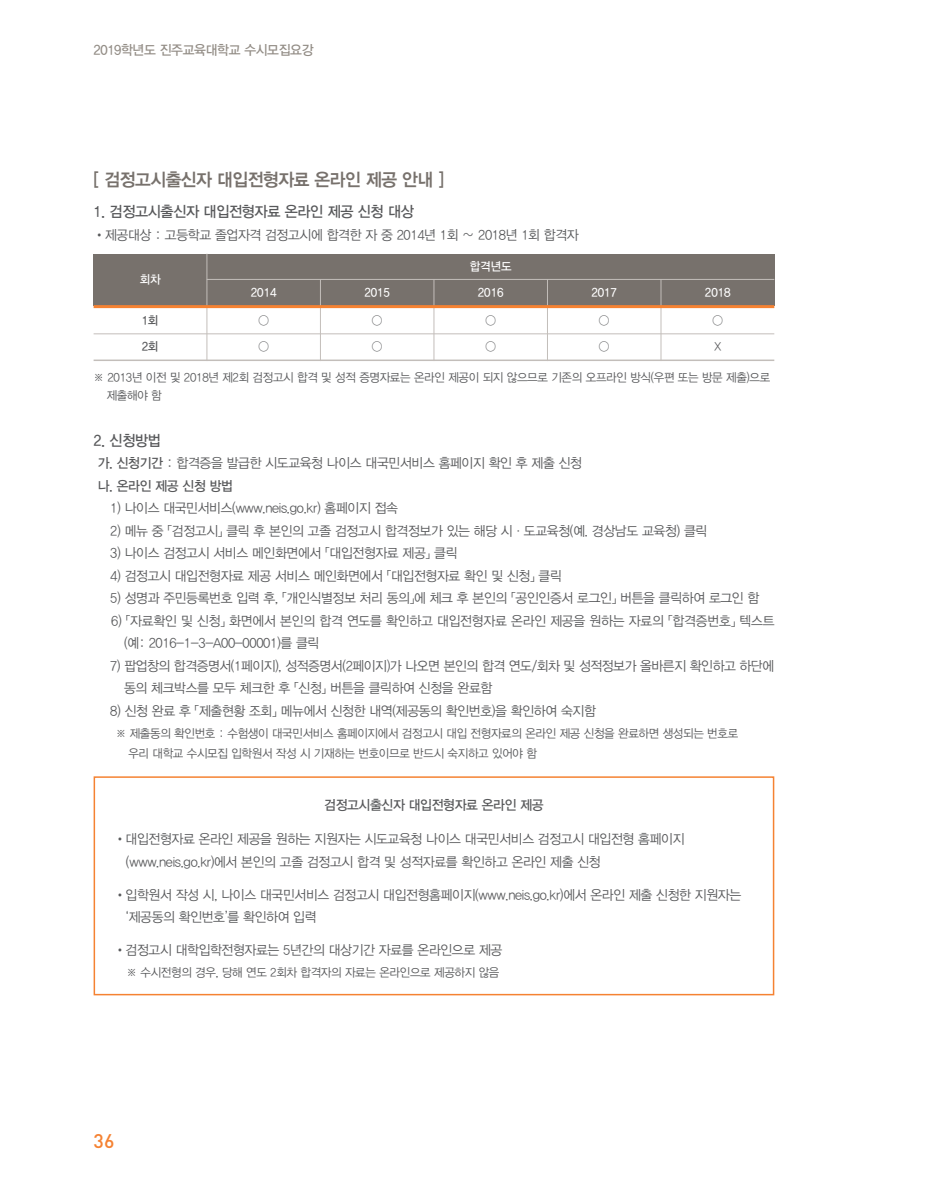
<style>
.page{position:relative;width:936px;height:1191px;background:#fff}
.page>*{position:absolute;margin:0;border:0;box-sizing:border-box;transform-origin:0 0}
.t1{font:500 19.5px "DIN";color:#f58232}
.t2{font:18px "YDVYGO Std 34 KS Cms UHC H";letter-spacing:-.025em;color:#77716c;scale:.95 1}
.t3{font:15px "YDVYGO Std 33 KS Cms UHC H";letter-spacing:-.025em;color:#58595b;scale:.95 1}
.t4{font:13.5px/22.5px "YDVYGO Std 32 KS Cms UHC H";letter-spacing:-.025em;color:#58595b;scale:.95 1}
.t5{font:13.5px "YDVYGO Std 33 KS Cms UHC H";letter-spacing:-.025em;color:#58595b;scale:.95 1}
.t6{font:13.5px "YDVYGO Std 33 KS Cms UHC H";letter-spacing:-.025em;color:#938d86;scale:.95 1}
.t7{font:12px/19.5px "YDVYGO Std 32 KS Cms UHC H";letter-spacing:-.025em;color:#58595b;scale:.95 1}
.t8{font:12px "YDVYGO Std 33 KS Cms UHC H";color:#fff;scale:.95 1}
.t9{font:12px "YDVYGO Std 33 KS Cms UHC H";color:#58595b;scale:.95 1}
.s1{font-family:"YDVYGO Std 33 KS Cms UHC H"}
</style>
<div class="page">
<div style="left:94px;top:254px;width:113px;height:53px;background:#77716c"></div>
<div style="left:207px;top:254px;width:567px;height:25px;background:#77716c"></div>
<div style="left:207px;top:279px;width:113px;height:28px;background:#77716c"></div>
<div style="left:320px;top:279px;width:114px;height:28px;background:#77716c"></div>
<div style="left:434px;top:279px;width:113px;height:28px;background:#77716c"></div>
<div style="left:547px;top:279px;width:114px;height:28px;background:#77716c"></div>
<div style="left:661px;top:279px;width:113px;height:28px;background:#77716c"></div>
<hr style="left:207px;top:254px;width:1px;height:107px;background:#c3beba">
<hr style="left:320px;top:279px;width:1px;height:82px;background:#c3beba">
<hr style="left:433px;top:279px;width:1px;height:82px;background:#c3beba">
<hr style="left:547px;top:279px;width:1px;height:82px;background:#c3beba">
<hr style="left:660px;top:279px;width:1px;height:82px;background:#c3beba">
<hr style="left:207px;top:279px;width:567px;height:1px;background:#c3beba">
<hr style="left:94px;top:305px;width:680px;height:3px;background:#f58232">
<hr style="left:94px;top:333px;width:680px;height:1px;background:#c3beba">
<hr style="left:94px;top:359px;width:680px;height:2px;background:#c3beba">
<div style="left:94px;top:776px;width:680px;height:219px;border:2px solid #f58232"></div>
<p class="t6" style="left:94px;top:44px;width:233px">2019학년도 진주교육대학교 수시모집요강</p>
<h2 class="t2" style="left:94px;top:171px;width:370px">[ 검정고시출신자 대입전형자료 온라인 제공 안내 ]</h2>
<p class="t3" style="left:94px;top:205px;width:338px">1. 검정고시출신자 대입전형자료 온라인 제공 신청 대상</p>
<p class="t4" style="left:94px;top:224px;width:512px">•제공대상 : 고등학교 졸업자격 검정고시에 합격한 자 중 2014년 1회 ∼ 2018년 1회 합격자</p>
<p class="t8" style="left:140px;top:274px;width:24px">회차</p>
<p class="t8" style="left:469px;top:261px;width:46px">합격년도</p>
<p class="t8" style="left:251px;top:287px;width:28px">2014</p>
<p class="t8" style="left:364px;top:287px;width:28px">2015</p>
<p class="t8" style="left:478px;top:287px;width:28px">2016</p>
<p class="t8" style="left:591px;top:287px;width:28px">2017</p>
<p class="t8" style="left:705px;top:287px;width:28px">2018</p>
<p class="t9" style="left:142px;top:315px;width:19px">1회</p>
<p class="t9" style="left:258px;top:315px;width:13px">◯</p>
<p class="t9" style="left:372px;top:315px;width:13px">◯</p>
<p class="t9" style="left:485px;top:315px;width:13px">◯</p>
<p class="t9" style="left:599px;top:315px;width:13px">◯</p>
<p class="t9" style="left:712px;top:315px;width:13px">◯</p>
<p class="t9" style="left:142px;top:341px;width:19px">2회</p>
<p class="t9" style="left:258px;top:341px;width:13px">◯</p>
<p class="t9" style="left:372px;top:341px;width:13px">◯</p>
<p class="t9" style="left:485px;top:341px;width:13px">◯</p>
<p class="t9" style="left:599px;top:341px;width:13px">◯</p>
<p class="t7" style="left:714px;top:338px;width:9px">X</p>
<p class="t7" style="left:107px;top:369px;width:700px;line-height:18px;text-indent:-13px">※ 2013년 이전 및 2018년 제2회 검정고시 합격 및 성적 증명자료는 온라인 제공이 되지 않으므로 기존의 오프라인 방식(우편 또는 방문 제출)으로 제출해야 함</p>
<p class="t3" style="left:94px;top:433px;width:72px">2. 신청방법</p>
<p class="t4" style="left:98px;top:452px;width:511px"><span class="s1">가. 신청기간</span> : 합격증을 발급한 시도교육청 나이스 대국민서비스 홈페이지 확인 후 제출 신청</p>
<p class="t5" style="left:98px;top:479px;width:144px">나. 온라인 제공 신청 방법</p>
<p class="t4" style="left:110px;top:497px;width:304px">1) 나이스 대국민서비스(www.neis.go.kr) 홈페이지 접속</p>
<p class="t4" style="left:110px;top:520px;width:630px">2) 메뉴 중 「검정고시」 클릭 후 본인의 고졸 검정고시 합격정보가 있는 해당 시·도교육청(예. 경상남도 교육청) 클릭</p>
<p class="t4" style="left:110px;top:542px;width:367px">3) 나이스 검정고시 서비스 메인화면에서 「대입전형자료 제공」 클릭</p>
<p class="t4" style="left:110px;top:565px;width:477px">4) 검정고시 대입전형자료 제공 서비스 메인화면에서 「대입전형자료 확인 및 신청」 클릭</p>
<p class="t4" style="left:110px;top:587px;width:684px">5) 성명과 주민등록번호 입력 후, 「개인식별정보 처리 동의」에 체크 후 본인의 「공인인증서 로그인」 버튼을 클릭하여 로그인 함</p>
<p class="t4" style="left:124px;top:610px;width:686px;text-indent:-13px">6) 「자료확인 및 신청」 화면에서 본인의 합격 연도를 확인하고 대입전형자료 온라인 제공을 원하는 자료의 「합격증번호」 텍스트 (예: 2016-1-3-A00-00001)를 클릭</p>
<p class="t4" style="left:124px;top:655px;width:685px;text-indent:-14px">7) 팝업창의 합격증명서(1페이지), 성적증명서(2페이지)가 나오면 본인의 합격 연도/회차 및 성적정보가 올바른지 확인하고 하단에 동의 체크박스를 모두 체크한 후 「신청」 버튼을 클릭하여 신청을 완료함</p>
<p class="t4" style="left:110px;top:700px;width:512px">8) 신청 완료 후 「제출현황 조회」 메뉴에서 신청한 내역(제공동의 확인번호)을 확인하여 숙지함</p>
<p class="t7" style="left:128px;top:724px;width:643px;text-indent:-13px">※ 제출동의 확인번호 : 수험생이 대국민서비스 홈페이지에서 검정고시 대입 전형자료의 온라인 제공 신청을 완료하면 생성되는 번호로 우리 대학교 수시모집 입학원서 작성 시 기재하는 번호이므로 반드시 숙지하고 있어야 함</p>
<p class="t5" style="left:324px;top:798px;width:232px">검정고시출신자 대입전형자료 온라인 제공</p>
<p class="t4" style="left:126px;top:829px;width:589px;text-indent:-12px">•대입전형자료 온라인 제공을 원하는 지원자는 시도교육청 나이스 대국민서비스 검정고시 대입전형 홈페이지 (www.neis.go.kr)에서 본인의 고졸 검정고시 합격 및 성적자료를 확인하고 온라인 제출 신청</p>
<p class="t4" style="left:126px;top:884px;width:649px;text-indent:-12px">•입학원서 작성 시, 나이스 대국민서비스 검정고시 대입전형홈페이지(www.neis.go.kr)에서 온라인 제출 신청한 지원자는 ‘제공동의 확인번호’를 확인하여 입력</p>
<p class="t4" style="left:114px;top:940px;width:410px">•검정고시 대학입학전형자료는 5년간의 대상기간 자료를 온라인으로 제공</p>
<p class="t7" style="left:127px;top:962px;width:394px">※ 수시전형의 경우, 당해 연도 2회차 합격자의 자료는 온라인으로 제공하지 않음</p>
<h1 class="t1" style="left:94px;top:1128px;width:22px">36</h1>
</div>
